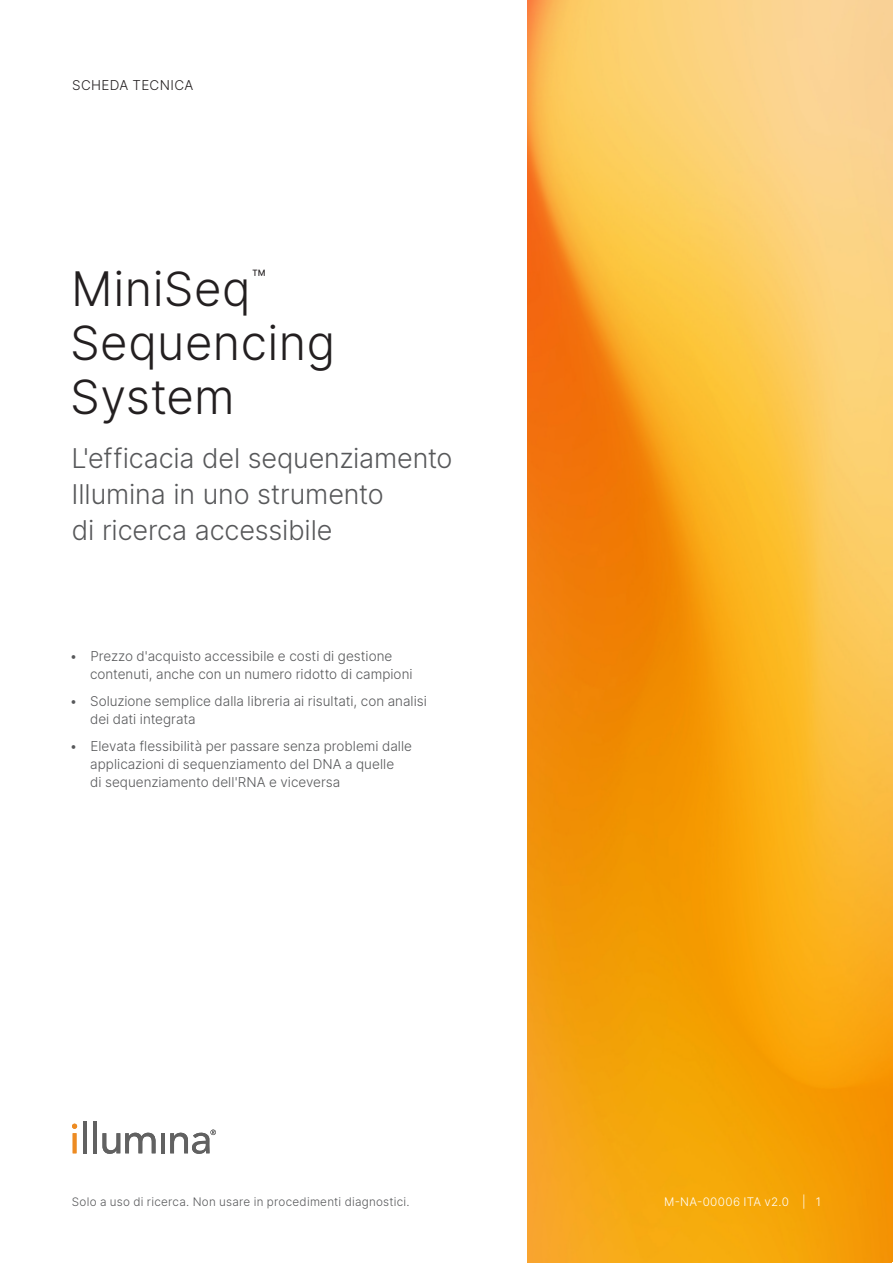
<style>
.page{position:relative;width:893px;height:1263px;background:#fff}
.page>*{position:absolute;margin:0;border:0;box-sizing:border-box;transform-origin:0 0}
.Title{font:300 47.25px/54px "Inter";letter-spacing:.01em;color:#231f20}
.Subtitle{font:300 27px/36px "Inter";letter-spacing:-.005em;color:#57585a}
.t1{font:300 13.5px/18px "Inter";color:#57585a}
.zz_Document_Type___Segment{font:300 13.5px "Inter";letter-spacing:.025em;color:#231f20}
.zz_For_Research_Only{font:300 11.7px "Inter";letter-spacing:.02em;color:#57585a}
.zz_Pub_Number{font:300 11.7px "Inter";letter-spacing:.03em;color:#fff}
</style>
<div class="page">
<img style="left:527px;top:0;width:366px;height:1263px">
<hr style="left:73px;top:1133px;width:3px;height:20px;background:#ed8b22">
<hr style="left:83px;top:1121px;width:4px;height:32px;background:#616161">
<hr style="left:93px;top:1121px;width:4px;height:32px;background:#616161">
<svg style="left:102px;top:1133px;width:54px;height:21px"></svg>
<hr style="left:161px;top:1133px;width:4px;height:20px;background:#616161">
<svg style="left:72px;top:1124px;width:5px;height:5px"></svg>
<svg style="left:170px;top:1129px;width:46px;height:25px"></svg>
<p class="zz_Document_Type___Segment" style="left:72px;top:76px;width:123px">SCHEDA TECNICA</p>
<p class="Title" style="left:70px;top:261px;width:267px">MiniSeq<sup>™<br></sup>Sequencing<br>System</p>
<p class="Subtitle" style="left:72px;top:440px;width:382px">L'efficacia del sequenziamento<br>Illumina in uno strumento<br>di ricerca accessibile</p>
<p class="t1" style="left:90px;top:647px;width:324px;text-indent:-20px">• Prezzo d'acquisto accessibile e costi di gestione contenuti, anche con un numero ridotto di campioni</p>
<p class="t1" style="left:90px;top:692px;width:338px;text-indent:-21px">• Soluzione semplice dalla libreria ai risultati, con analisi dei dati integrata</p>
<p class="t1" style="left:90px;top:737px;width:323px;text-indent:-21px">• Elevata flessibilità per passare senza problemi dalle applicazioni di sequenziamento del DNA a quelle<br>di sequenziamento dell'RNA e viceversa</p>
<p class="zz_For_Research_Only" style="left:72px;top:1193px;width:339px">Solo a uso di ricerca. Non usare in procedimenti diagnostici.</p>
<p class="zz_Pub_Number" style="left:664px;top:1193px;width:126px">M-NA-00006 ITA v2.0</p>
<p class="zz_Pub_Number" style="left:802px;top:1193px;width:20px">| 1</p>
</div>
